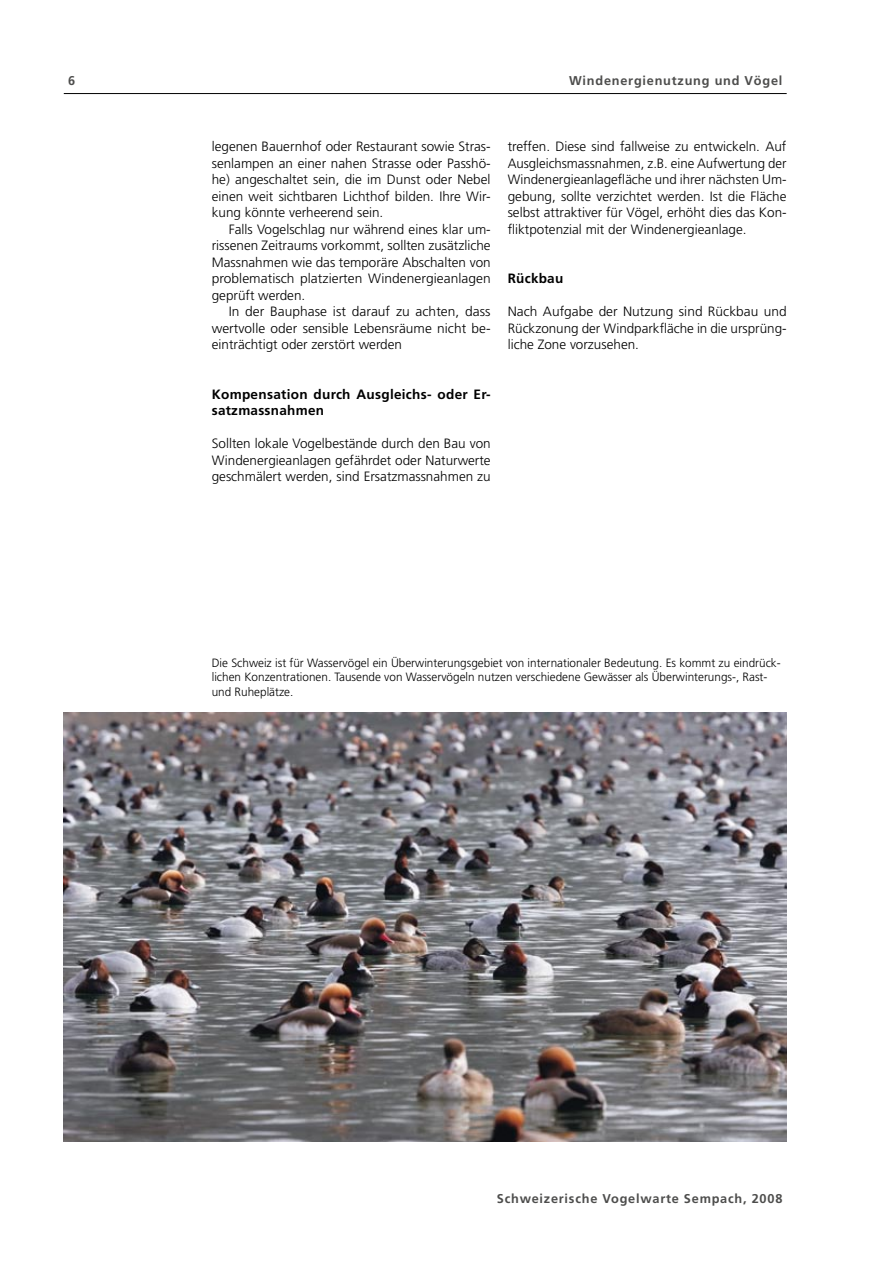
<style>
.page{position:relative;width:893px;height:1263px;background:#fff}
.page>*{position:absolute;margin:0;border:0;box-sizing:border-box;transform-origin:0 0}
.t1{font:300 13.5px/16.5px "Frutiger";color:#000;text-align:justify}
.t2{font:700 13.5px/16.5px "Frutiger";letter-spacing:.02em;color:#000}
.t3{font:700 12.75px "Frutiger";letter-spacing:.06em;color:#4d4d4c}
.t4{font:300 12px/14.4px "Frutiger";color:#000}
</style>
<div class="page">
<img style="left:64px;top:712px;width:723px;height:429px">
<hr style="left:64px;top:93px;width:723px;height:1px;background:#000">
<p class="t3" style="left:68px;top:73px;width:9px">6</p>
<p class="t3" style="left:569px;top:73px;width:215px">Windenergienutzung und Vögel</p>
<p class="t1" style="left:212px;top:138px;width:280px">legenen Bauernhof oder Restaurant sowie Stras&shy;senlampen an einer nahen Strasse oder Passhö&shy;he) angeschaltet sein, die im Dunst oder Nebel einen weit sichtbaren Lichthof bilden. Ihre Wir&shy;kung könnte verheerend sein.</p>
<p class="t1" style="left:212px;top:221px;width:280px;text-indent:17px">Falls Vogelschlag nur während eines klar um&shy;rissenen Zeitraums vorkommt, sollten zusätzliche Massnahmen wie das temporäre Abschalten von problematisch platzierten Windenergieanlagen geprüft werden.</p>
<p class="t1" style="left:212px;top:303px;width:280px;text-indent:17px">In der Bauphase ist darauf zu achten, dass wertvolle oder sensible Lebensräume nicht be&shy;einträchtigt oder zerstört werden</p>
<p class="t2" style="left:212px;top:385px;width:280px">Kompensation durch Ausgleichs- oder Er&shy;satzmassnahmen</p>
<p class="t1" style="left:212px;top:435px;width:280px">Sollten lokale Vogelbestände durch den Bau von Windenergieanlagen gefährdet oder Naturwerte geschmälert werden, sind Ersatzmassnahmen zu</p>
<p class="t1" style="left:508px;top:138px;width:280px">treffen. Diese sind fallweise zu entwickeln. Auf Ausgleichsmassnahmen, z.B. eine Aufwertung der Windenergieanlagefläche und ihrer nächsten Um&shy;gebung, sollte verzichtet werden. Ist die Fläche selbst attraktiver für Vögel, erhöht dies das Kon&shy;fliktpotenzial mit der Windenergieanlage.</p>
<p class="t2" style="left:508px;top:270px;width:57px">Rückbau</p>
<p class="t1" style="left:508px;top:303px;width:280px">Nach Aufgabe der Nutzung sind Rückbau und Rückzonung der Windparkfläche in die ursprüng&shy;liche Zone vorzusehen.</p>
<p class="t4" style="left:212px;top:655px;width:570px">Die Schweiz ist für Wasservögel ein Überwinterungsgebiet von internationaler Bedeutung. Es kommt zu eindrück&shy;lichen Konzentrationen. Tausende von Wasservögeln nutzen verschiedene Gewässer als Überwinterungs-, Rast&shy;und Ruheplätze.</p>
<p class="t3" style="left:497px;top:1191px;width:287px">Schweizerische Vogelwarte Sempach, 2008</p>
</div>
